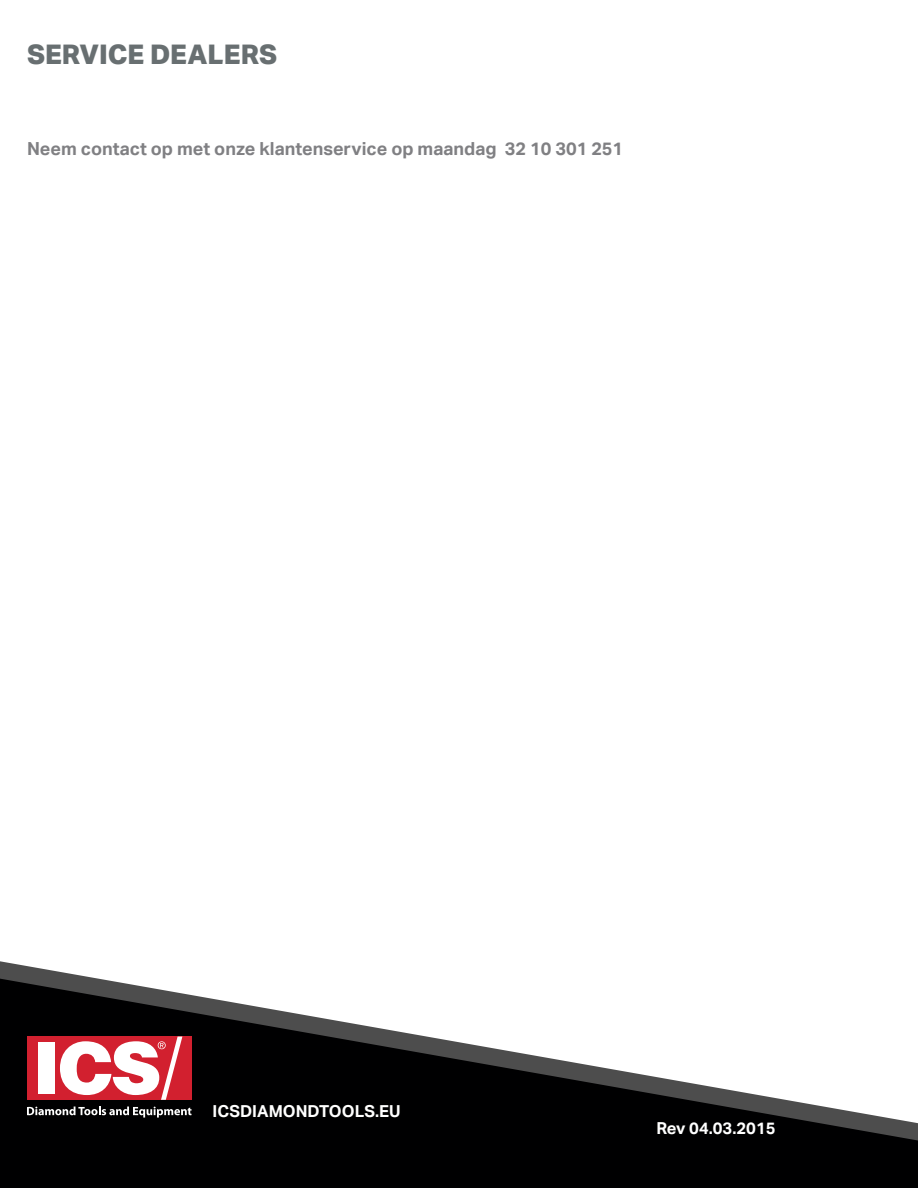
<style>
.page{position:relative;width:918px;height:1188px;background:#fff}
.page>*{position:absolute;margin:0;border:0;box-sizing:border-box;transform-origin:0 0}
.t1{font:800 27px "Aktiv Grotesk";color:#686f71}
.t2{font:700 18px "Aktiv Grotesk";color:#808083}
.t3{font:700 16.5px "Aktiv Grotesk";color:#fff}
</style>
<div class="page">
<svg style="left:0;top:961px;width:918px;height:227px;fill:#000001"></svg>
<div style="left:27px;top:1037px;width:165px;height:63px;background:#d2202f"></div>
<div style="left:38px;top:1043px;width:17px;height:51px;background:#fff"></div>
<svg style="left:60px;top:1037px;width:122px;height:63px"></svg>
<svg style="left:27px;top:1107px;width:165px;height:11px"></svg>
<h1 class="t1" style="left:27px;top:37px;width:252px">SERVICE DEALERS</h1>
<p class="t2" style="left:27px;top:138px;width:598px">Neem contact op met onze klantenservice op maandag 32 10 301 251</p>
<p class="t3" style="left:213px;top:1101px;width:189px">ICSDIAMONDTOOLS.EU</p>
<p class="t3" style="left:657px;top:1118px;width:121px">Rev 04.03.2015</p>
</div>
